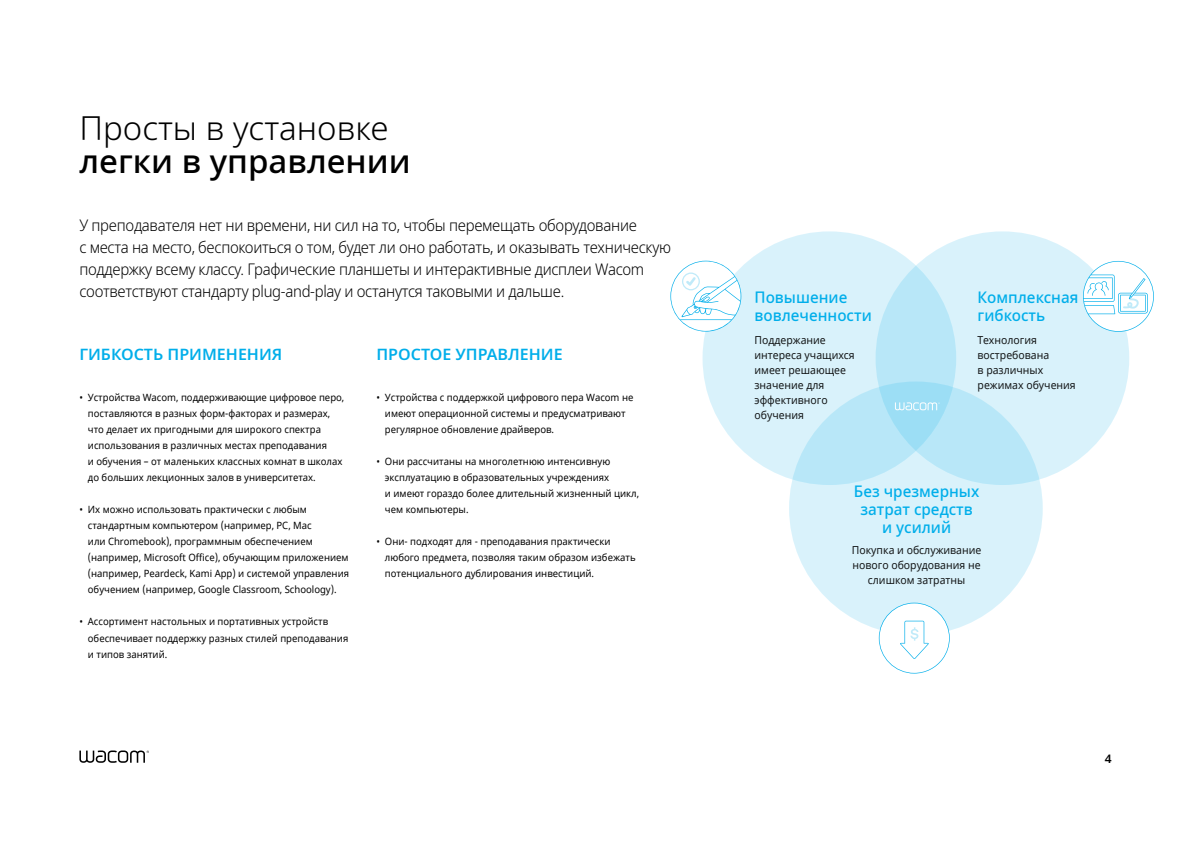
<style>
.page{position:relative;width:1191px;height:842px;background:#fff}
.page>*{position:absolute;margin:0;border:0;box-sizing:border-box;transform-origin:0 0}
.t1{font:300 33px "Noto Sans";color:#000}
.t2{font:500 33px "Noto Sans";color:#000}
.t3{font:300 16px/22px "Noto Sans";letter-spacing:-.02em;color:#000;scale:.93 1}
.t4{font:500 16px/18px "Noto Sans";color:#00aeea;scale:.95 1}
.t5{font:600 16px "Noto Sans";color:#00aeea}
.t6{font:600 12px "Noto Sans";color:#000}
.t7{font:11px/15px "Noto Sans";color:#131617;scale:.95 1}
.t8{font:10px/16px "Noto Sans";color:#000;scale:.95 1}
</style>
<div class="page">
<svg style="left:79px;top:750px;width:70px;height:13px"></svg>
<div style="left:702px;top:231px;width:254px;height:254px;background:#d9f2fb;border-radius:50%"></div>
<svg style="left:875px;top:231px;width:254px;height:254px;background:#d2effa"></svg>
<svg style="left:789px;top:381px;width:253px;height:254px;background:#cbedf9"></svg>
<svg style="left:895px;top:402px;width:44px;height:8px"></svg>
<svg style="left:670px;top:261px;width:71px;height:71px"></svg>
<svg style="left:1083px;top:261px;width:70px;height:71px"></svg>
<svg style="left:879px;top:603px;width:70px;height:70px"></svg>
<h1 class="t1" style="left:79px;top:104px;width:311px">Просты в установке</h1>
<h1 class="t2" style="left:79px;top:137px;width:333px">легки в управлении</h1>
<p class="t3" style="left:79px;top:215px;width:637px">У преподавателя нет ни времени, ни сил на то, чтобы перемещать оборудование<br>с места на место, беспокоиться о том, будет ли оно работать, и оказывать техническую поддержку всему классу. Графические планшеты и интерактивные дисплеи Wacom соответствуют стандарту plug-and-play и останутся таковыми и дальше.</p>
<h2 class="t5" style="left:79px;top:343px;width:204px">ГИБКОСТЬ ПРИМЕНЕНИЯ</h2>
<h2 class="t5" style="left:376px;top:343px;width:188px">ПРОСТОЕ УПРАВЛЕНИЕ</h2>
<p class="t8" style="left:88px;top:390px;width:271px;text-indent:-9px">• Устройства Wacom, поддерживающие цифровое перо, поставляются в разных форм-факторах и размерах, что делает их пригодными для широкого спектра использования в различных местах преподавания<br>и обучения – от маленьких классных комнат в школах до больших лекционных залов в университетах.</p>
<p class="t8" style="left:88px;top:502px;width:276px;text-indent:-9px">• Их можно использовать практически с любым стандартным компьютером (например, PC, Mac<br>или Chromebook), программным обеспечением (например, Microsoft Office), обучающим приложением (например, Peardeck, Kami App) и системой управления обучением (например, Google Classroom, Schoology).</p>
<p class="t8" style="left:88px;top:614px;width:276px;text-indent:-9px">• Ассортимент настольных и портативных устройств обеспечивает поддержку разных стилей преподавания и типов занятий.</p>
<p class="t8" style="left:385px;top:390px;width:263px;text-indent:-9px">• Устройства с поддержкой цифрового пера Wacom не имеют операционной системы и предусматривают регулярное обновление драйверов.</p>
<p class="t8" style="left:385px;top:454px;width:269px;text-indent:-9px">• Они рассчитаны на многолетнюю интенсивную эксплуатацию в образовательных учреждениях<br>и имеют гораздо более длительный жизненный цикл, чем компьютеры.</p>
<p class="t8" style="left:385px;top:534px;width:265px;text-indent:-9px">• Они- подходят для - преподавания практически любого предмета, позволяя таким образом избежать потенциального дублирования инвестиций.</p>
<h2 class="t4" style="left:754px;top:288px;width:125px">Повышение вовлеченности</h2>
<h2 class="t4" style="left:977px;top:288px;width:108px">Комплексная гибкость</h2>
<p class="t7" style="left:754px;top:332px;width:107px">Поддержание интереса учащихся имеет решающее значение для эффективного обучения</p>
<p class="t7" style="left:977px;top:332px;width:105px">Технология востребована<br>в различных режимах обучения</p>
<h2 class="t4" style="left:854px;top:482px;width:133px;text-align:center">Без чрезмерных затрат средств и усилий</h2>
<p class="t7" style="left:852px;top:543px;width:138px;text-align:center">Покупка и обслуживание нового оборудования не слишком затратны</p>
<p class="t6" style="left:1104px;top:750px;width:8px">4</p>
</div>
